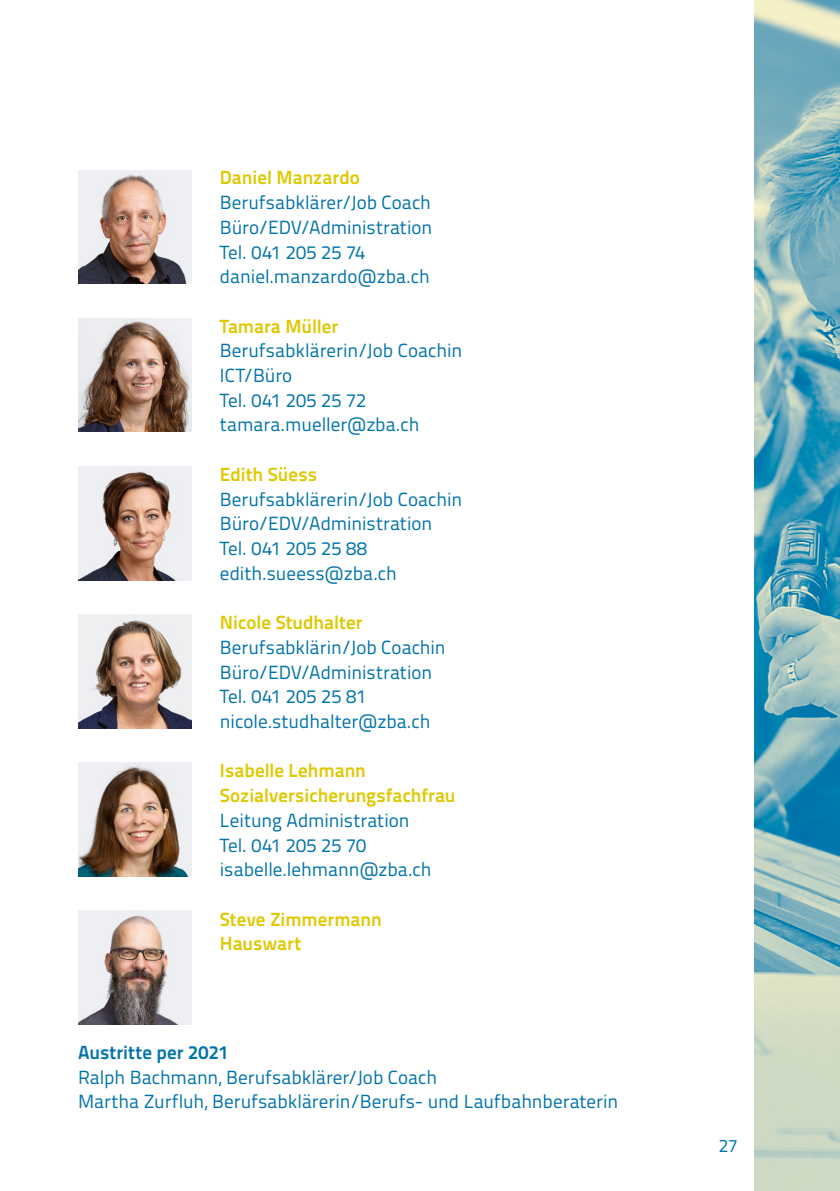
<style>
.page{position:relative;width:840px;height:1191px;background:#fff}
.page>*{position:absolute;margin:0;border:0;box-sizing:border-box;transform-origin:0 0}
.Team_Funktion{font:19px "Titillium Text 22 L";color:#0073ab}
.Team_Name{font:700 19px "Titillium Text 22 L";color:#dfc800}
.Team_Funktion-2{font:700 19px "Titillium Text 22 L";letter-spacing:.005em;color:#0073ab}
.t1{font:18px "Titillium Text 22 L";color:#0073ab}
</style>
<div class="page">
<img style="left:754px;top:0;width:85px;height:1191px">
<img style="left:78px;top:467px;width:113px;height:113px">
<img style="left:78px;top:318px;width:113px;height:113px">
<img style="left:78px;top:763px;width:113px;height:113px">
<img style="left:78px;top:170px;width:113px;height:113px">
<img style="left:78px;top:615px;width:113px;height:113px">
<img style="left:78px;top:910px;width:113px;height:114px">
<p class="Team_Name" style="left:220px;top:163px;width:141px">Daniel Manzardo</p>
<p class="Team_Funktion" style="left:220px;top:188px;width:212px">Berufsabklärer/Job Coach</p>
<p class="Team_Funktion" style="left:220px;top:213px;width:214px">Büro/EDV/Administration</p>
<p class="Team_Funktion" style="left:220px;top:238px;width:147px">Tel. 041 205 25 74</p>
<p class="Team_Funktion" style="left:220px;top:262px;width:211px">daniel.manzardo@zba.ch</p>
<p class="Team_Name" style="left:220px;top:311px;width:120px">Tamara Müller</p>
<p class="Team_Funktion" style="left:220px;top:337px;width:244px">Berufsabklärerin/Job Coachin</p>
<p class="Team_Funktion" style="left:220px;top:361px;width:74px">ICT/Büro</p>
<p class="Team_Funktion" style="left:220px;top:386px;width:148px">Tel. 041 205 25 72</p>
<p class="Team_Funktion" style="left:220px;top:411px;width:201px">tamara.mueller@zba.ch</p>
<p class="Team_Name" style="left:220px;top:459px;width:99px">Edith Süess</p>
<p class="Team_Funktion" style="left:220px;top:485px;width:244px">Berufsabklärerin/Job Coachin</p>
<p class="Team_Funktion" style="left:220px;top:509px;width:214px">Büro/EDV/Administration</p>
<p class="Team_Funktion" style="left:220px;top:534px;width:148px">Tel. 041 205 25 88</p>
<p class="Team_Funktion" style="left:220px;top:559px;width:178px">edith.sueess@zba.ch</p>
<p class="Team_Name" style="left:220px;top:608px;width:144px">Nicole Studhalter</p>
<p class="Team_Funktion" style="left:220px;top:633px;width:227px">Berufsabklärin/Job Coachin</p>
<p class="Team_Funktion" style="left:220px;top:658px;width:214px">Büro/EDV/Administration</p>
<p class="Team_Funktion" style="left:220px;top:682px;width:148px">Tel. 041 205 25 81</p>
<p class="Team_Funktion" style="left:220px;top:707px;width:212px">nicole.studhalter@zba.ch</p>
<p class="Team_Name" style="left:220px;top:756px;width:147px">Isabelle Lehmann</p>
<p class="Team_Name" style="left:220px;top:781px;width:237px">Sozialversicherungsfachfrau</p>
<p class="Team_Funktion" style="left:220px;top:806px;width:191px">Leitung Administration</p>
<p class="Team_Funktion" style="left:220px;top:831px;width:148px">Tel. 041 205 25 70</p>
<p class="Team_Funktion" style="left:220px;top:855px;width:213px">isabelle.lehmann@zba.ch</p>
<p class="Team_Name" style="left:220px;top:904px;width:163px">Steve Zimmermann</p>
<p class="Team_Name" style="left:220px;top:929px;width:83px">Hauswart</p>
<p class="Team_Funktion-2" style="left:78px;top:1037px;width:152px">Austritte per 2021</p>
<p class="Team_Funktion" style="left:78px;top:1063px;width:360px">Ralph Bachmann, Berufsabklärer/Job Coach</p>
<p class="Team_Funktion" style="left:78px;top:1087px;width:541px">Martha Zurfluh, Berufsabklärerin/Berufs- und Laufbahnberaterin</p>
<p class="t1" style="left:718px;top:1132px;width:21px">27</p>
</div>
